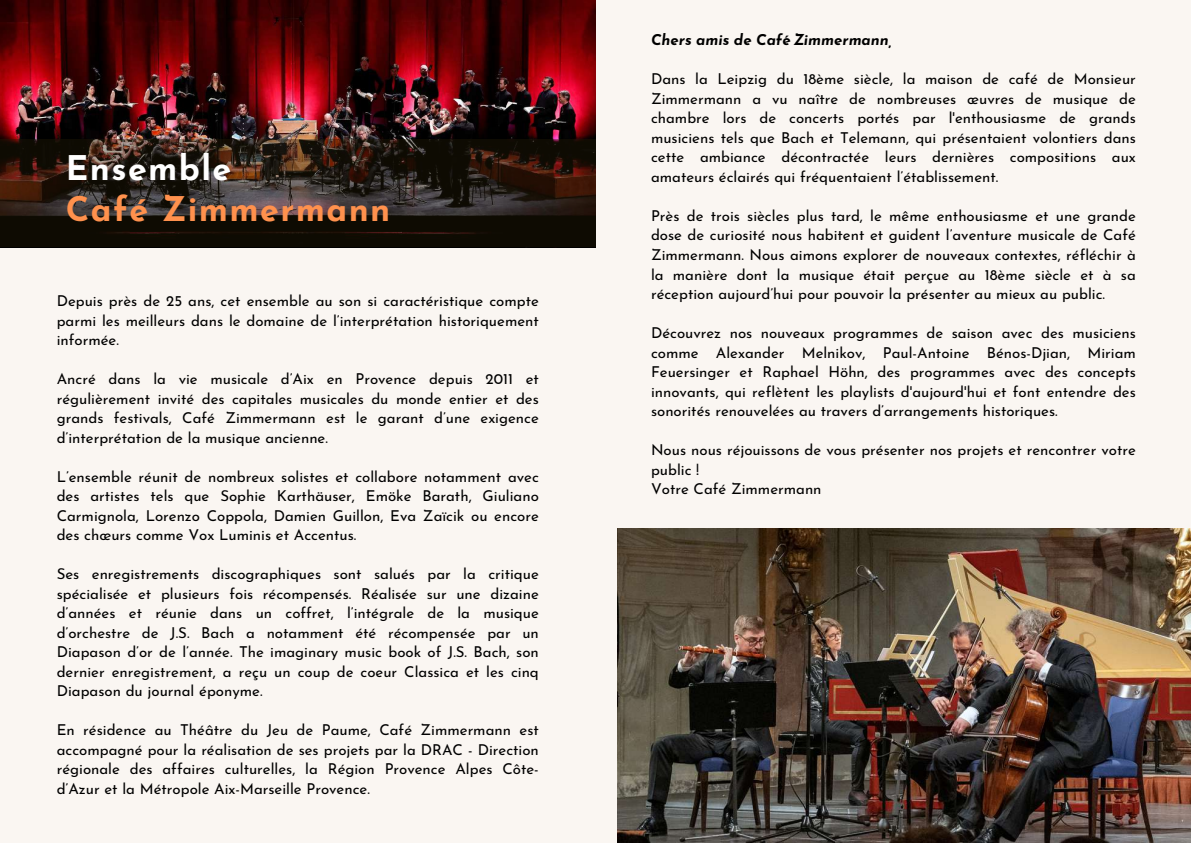
<style>
.page{position:relative;width:1191px;height:843px;background:#fff}
.page>*{position:absolute;margin:0;border:0;box-sizing:border-box;transform-origin:0 0}
.t1{font:700 33.9px "Josefin Sans";letter-spacing:.04em;color:#ff914d}
.t2{font:700 33.9px "Josefin Sans";letter-spacing:.04em;color:#fff}
.t3{font:15px/19.5px "Josefin Sans";color:#000;text-align:justify}
.t4{font:italic 700 15px "Josefin Sans";color:#000}
</style>
<div class="page">
<div style="left:0;top:0;width:1190px;height:842px;background:#faf6f2"></div>
<img style="left:0;top:0;width:596px;height:247px">
<svg style="left:0;top:139px;width:595px;height:108px;background:#271d16"></svg>
<img style="left:617px;top:529px;width:573px;height:313px">
<h1 class="t2" style="left:66px;top:155px;width:167px">Ensemble</h1>
<h1 class="t1" style="left:66px;top:195px;width:326px">Café Zimmermann</h1>
<p class="t3" style="left:57px;top:292px;width:483px">Depuis près de 25 ans, cet ensemble au son si caractéristique compte parmi les meilleurs dans le domaine de l’interprétation historiquement informée.</p>
<p class="t3" style="left:57px;top:370px;width:483px">Ancré dans la vie musicale d’Aix en Provence depuis 2011 et régulièrement invité des capitales musicales du monde entier et des grands festivals, Café Zimmermann est le garant d’une exigence d’interprétation de la musique ancienne.</p>
<p class="t3" style="left:57px;top:468px;width:483px">L’ensemble réunit de nombreux solistes et collabore notamment avec des artistes tels que Sophie Karthäuser, Emöke Barath, Giuliano Carmignola, Lorenzo Coppola, Damien Guillon, Eva Zaïcik ou encore des chœurs comme Vox Luminis et Accentus.</p>
<p class="t3" style="left:57px;top:565px;width:483px">Ses enregistrements discographiques sont salués par la critique spécialisée et plusieurs fois récompensés. Réalisée sur une dizaine d’années et réunie dans un coffret, l’intégrale de la musique d’orchestre de J.S. Bach a notamment été récompensée par un Diapason d’or de l’année. The imaginary music book of J.S. Bach, son dernier enregistrement, a reçu un coup de coeur Classica et les cinq Diapason du journal éponyme.</p>
<p class="t3" style="left:57px;top:721px;width:483px">En résidence au Théâtre du Jeu de Paume, Café Zimmermann est accompagné pour la réalisation de ses projets par la DRAC - Direction régionale des affaires culturelles, la Région Provence Alpes Côte&shy;d’Azur et la Métropole Aix-Marseille Provence.</p>
<p class="t4" style="left:651px;top:34px;width:242px">Chers amis de Café Zimmermann,</p>
<p class="t3" style="left:651px;top:71px;width:486px">Dans la Leipzig du 18ème siècle, la maison de café de Monsieur Zimmermann a vu naître de nombreuses œuvres de musique de chambre lors de concerts portés par l'enthousiasme de grands musiciens tels que Bach et Telemann, qui présentaient volontiers dans cette ambiance décontractée leurs dernières compositions aux amateurs éclairés qui fréquentaient l’établissement.</p>
<p class="t3" style="left:651px;top:207px;width:486px">Près de trois siècles plus tard, le même enthousiasme et une grande dose de curiosité nous habitent et guident l’aventure musicale de Café Zimmermann. Nous aimons explorer de nouveaux contextes, réfléchir à la manière dont la musique était perçue au 18ème siècle et à sa réception aujourd’hui pour pouvoir la présenter au mieux au public.</p>
<p class="t3" style="left:651px;top:324px;width:486px">Découvrez nos nouveaux programmes de saison avec des musiciens comme Alexander Melnikov, Paul-Antoine Bénos-Djian, Miriam Feuersinger et Raphael Höhn, des programmes avec des concepts innovants, qui reflètent les playlists d'aujourd'hui et font entendre des sonorités renouvelées au travers d’arrangements historiques.</p>
<p class="t3" style="left:651px;top:441px;width:486px;text-align:left">Nous nous réjouissons de vous présenter nos projets et rencontrer votre public !<br>Votre Café Zimmermann</p>
</div>
